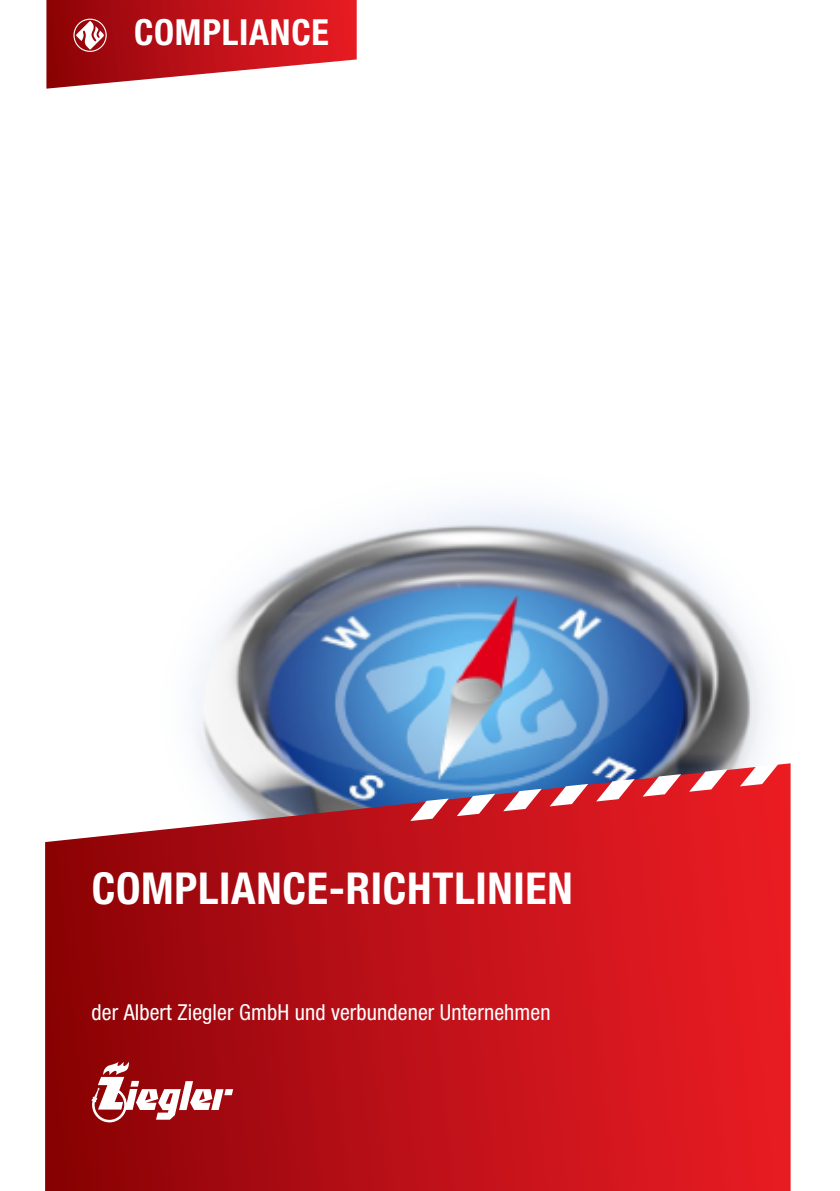
<style>
.page{position:relative;width:840px;height:1191px;background:#fff}
.page>*{position:absolute;margin:0;border:0;box-sizing:border-box;transform-origin:0 0}
.t1{font:700 condensed 44px "Helvetica Neue LT Pro";letter-spacing:.015em;color:#fff}
.t2{font:700 condensed 36px "Helvetica Neue LT Pro";letter-spacing:.02em;color:#fff}
.t3{font:condensed 22px "Helvetica Neue LT Pro";letter-spacing:.005em;color:#fff}
</style>
<div class="page">
<img style="left:193px;top:504px;width:598px;height:318px">
<svg style="left:45px;top:763px;width:745px;height:428px;background:#bc2129"></svg>
<svg style="left:739px;top:764px;width:39px;height:22px"></svg>
<svg style="left:410px;top:798px;width:38px;height:23px"></svg>
<svg style="left:456px;top:793px;width:39px;height:23px"></svg>
<svg style="left:503px;top:789px;width:38px;height:22px"></svg>
<svg style="left:549px;top:784px;width:39px;height:22px"></svg>
<svg style="left:595px;top:779px;width:39px;height:22px"></svg>
<svg style="left:642px;top:774px;width:38px;height:22px"></svg>
<svg style="left:688px;top:769px;width:39px;height:22px"></svg>
<svg style="left:91px;top:1062px;width:142px;height:60px"></svg>
<svg style="left:46px;top:0;width:310px;height:89px"></svg>
<h2 class="t2" style="left:134px;top:12px;width:196px">COMPLIANCE</h2>
<h1 class="t1" style="left:92px;top:863px;width:482px">COMPLIANCE-RICHTLINIEN</h1>
<p class="t3" style="left:91px;top:999px;width:460px">der Albert Ziegler GmbH und verbundener Unternehmen</p>
</div>
